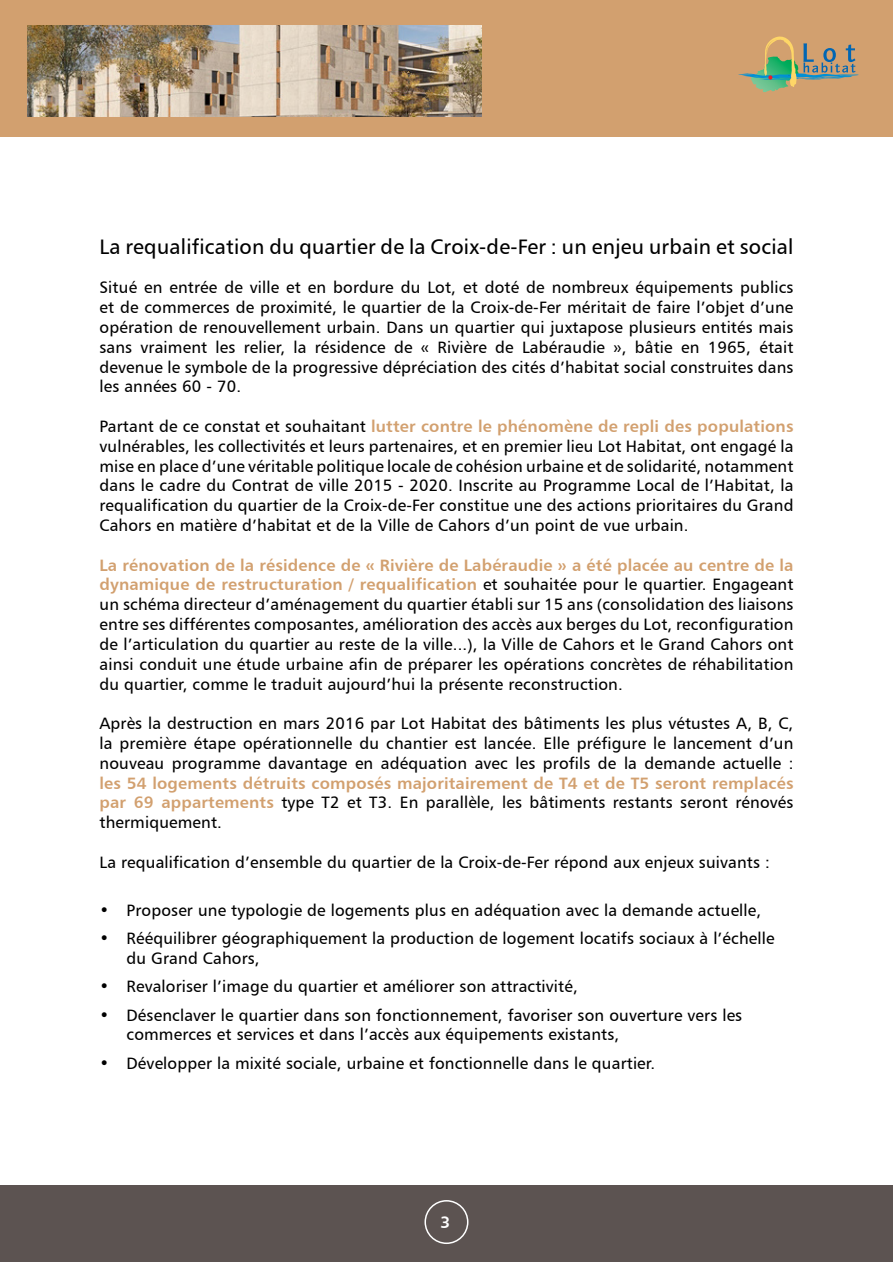
<style>
.page{position:relative;width:893px;height:1263px;background:#fff}
.page>*{position:absolute;margin:0;border:0;box-sizing:border-box;transform-origin:0 0}
.t1{font:21px "Humanist 777 BT Roman B";letter-spacing:.01em;color:#000}
.t2{font:16.5px/19.8px "Humanist 777 BT Roman B";letter-spacing:.01em;color:#000;text-align:justify}
.t3{font:16.5px "Humanist 777 BT Bold B";color:#fff}
.s1{font-family:"Humanist 777 BT Bold B";color:#d2a06f}
</style>
<div class="page">
<div style="left:0;top:1185px;width:893px;height:77px;background:#5c5351"></div>
<div style="left:0;top:0;width:893px;height:136px;background:#d2a06f"></div>
<svg style="left:738px;top:36px;width:121px;height:56px"></svg>
<img style="left:28px;top:26px;width:454px;height:91px">
<div style="left:424px;top:1200px;width:44px;height:44px;border:2px solid #fff;border-radius:50%"></div>
<p class="t1" style="left:99px;top:233px;width:695px">La requalification du quartier de la Croix-de-Fer : un enjeu urbain et social</p>
<p class="t2" style="left:99px;top:277px;width:695px">Situé en entrée de ville et en bordure du Lot, et doté de nombreux équipements publics et de commerces de proximité, le quartier de la Croix-de-Fer méritait de faire l’objet d’une opération de renouvellement urbain. Dans un quartier qui juxtapose plusieurs entités mais sans vraiment les relier, la résidence de « Rivière de Labéraudie », bâtie en 1965, était devenue le symbole de la progressive dépréciation des cités d’habitat social construites dans les années 60 - 70.</p>
<p class="t2" style="left:99px;top:416px;width:696px">Partant de ce constat et souhaitant <span class="s1">lutter contre le phénomène de repli des populations </span>vulnérables, les collectivités et leurs partenaires, et en premier lieu Lot Habitat, ont engagé la mise en place d’une véritable politique locale de cohésion urbaine et de solidarité, notamment dans le cadre du Contrat de ville 2015 - 2020. Inscrite au Programme Local de l’Habitat, la requalification du quartier de la Croix-de-Fer constitue une des actions prioritaires du Grand Cahors en matière d’habitat et de la Ville de Cahors d’un point de vue urbain.</p>
<p class="t2" style="left:99px;top:555px;width:696px"><span class="s1">La rénovation de la résidence de « Rivière de Labéraudie » a été placée au centre de la dynamique de restructuration / requalification</span> et souhaitée pour le quartier. Engageant un schéma directeur d’aménagement du quartier établi sur 15 ans (consolidation des liaisons entre ses différentes composantes, amélioration des accès aux berges du Lot, reconfiguration de l’articulation du quartier au reste de la ville...), la Ville de Cahors et le Grand Cahors ont ainsi conduit une étude urbaine afin de préparer les opérations concrètes de réhabilitation du quartier, comme le traduit aujourd’hui la présente reconstruction.</p>
<p class="t2" style="left:99px;top:713px;width:695px">Après la destruction en mars 2016 par Lot Habitat des bâtiments les plus vétustes A, B, C, la première étape opérationnelle du chantier est lancée. Elle préfigure le lancement d’un nouveau programme davantage en adéquation avec les profils de la demande actuelle : <span class="s1">les 54 logements détruits composés majoritairement de T4 et de T5 seront remplacés par 69 appartements</span> type T2 et T3. En parallèle, les bâtiments restants seront rénovés thermiquement.</p>
<p class="t2" style="left:99px;top:852px;width:672px">La requalification d’ensemble du quartier de la Croix-de-Fer répond aux enjeux suivants :</p>
<p class="t2" style="left:99px;top:900px;width:663px">• Proposer une typologie de logements plus en adéquation avec la demande actuelle,</p>
<p class="t2" style="left:126px;top:928px;width:650px;text-indent:-27px">• Rééquilibrer géographiquement la production de logement locatifs sociaux à l’échelle du Grand Cahors,</p>
<p class="t2" style="left:99px;top:976px;width:480px">• Revaloriser l’image du quartier et améliorer son attractivité,</p>
<p class="t2" style="left:126px;top:1004px;width:617px;text-indent:-27px">• Désenclaver le quartier dans son fonctionnement, favoriser son ouverture vers les commerces et services et dans l’accès aux équipements existants,</p>
<p class="t2" style="left:99px;top:1053px;width:557px">• Développer la mixité sociale, urbaine et fonctionnelle dans le quartier.</p>
<p class="t3" style="left:441px;top:1212px;width:11px">3</p>
</div>
